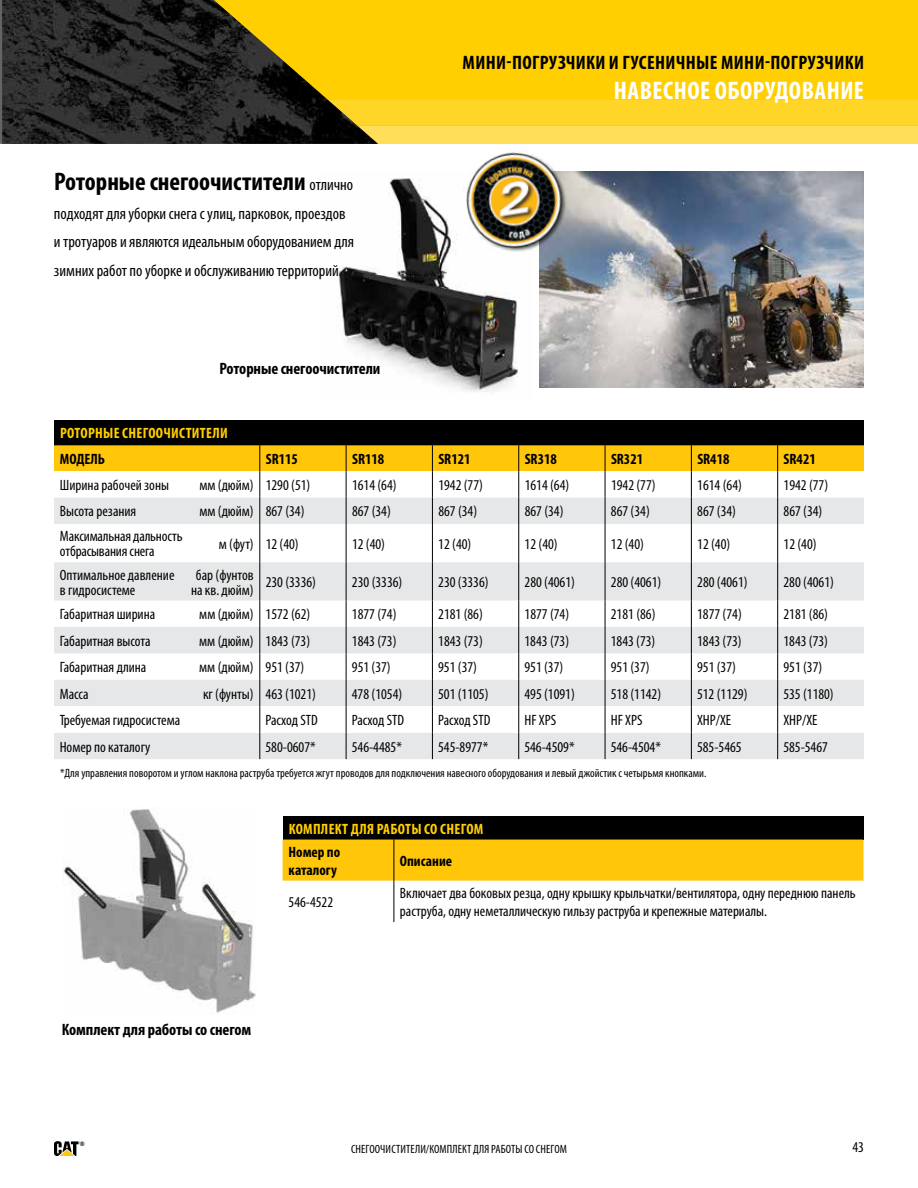
<style>
.page{position:relative;width:918px;height:1188px;background:#fff}
.page>*{position:absolute;margin:0;border:0;box-sizing:border-box;transform-origin:0 0}
.t1{font:700 condensed 25.5px "Myriad Pro";color:#000}
.t2{font:700 condensed 25.5px "Myriad Pro";letter-spacing:.02em;color:#fff}
.t3{font:700 condensed 19.5px "Myriad Pro";letter-spacing:.02em;color:#000}
.t4{font:condensed 16.5px/28.5px "Myriad Pro";color:#000}
.t5{font:700 condensed 16.5px "Myriad Pro";letter-spacing:-.005em;color:#000}
.t6{font:condensed 15px/15px "Myriad Pro";color:#000}
.t7{font:700 condensed 15px/18px "Myriad Pro";color:#000}
.t8{font:700 condensed 15px "Myriad Pro";letter-spacing:.02em;color:#ffcf01}
.t9{font:condensed 12px "Myriad Pro";color:#000}
.t10{font:700 condensed 6px "Univers LT Std";color:#000}
.s1{font-weight:400;font-size:16.5px}
</style>
<div class="page">
<div style="left:14px;top:0;width:904px;height:99px;background:#ffcf01"></div>
<div style="left:14px;top:99px;width:904px;height:26px;background:#ffd627"></div>
<div style="left:14px;top:125px;width:904px;height:19px;background:#ffdf5a"></div>
<img style="left:2px;top:0;width:376px;height:144px">
<svg style="left:54px;top:1141px;width:25px;height:15px"></svg>
<img style="left:63px;top:809px;width:193px;height:204px">
<div style="left:54px;top:420px;width:810px;height:25px;background:#000"></div>
<svg style="left:54px;top:524px;width:810px;height:77px"></svg>
<hr style="left:259px;top:524px;width:1px;height:38px;background:#000">
<hr style="left:346px;top:524px;width:1px;height:38px;background:#000">
<hr style="left:432px;top:524px;width:1px;height:38px;background:#000">
<hr style="left:518px;top:524px;width:1px;height:38px;background:#000">
<hr style="left:605px;top:524px;width:1px;height:38px;background:#000">
<hr style="left:259px;top:562px;width:1px;height:39px;background:#000">
<hr style="left:346px;top:562px;width:1px;height:39px;background:#000">
<hr style="left:432px;top:562px;width:1px;height:39px;background:#000">
<hr style="left:518px;top:562px;width:1px;height:39px;background:#000">
<hr style="left:605px;top:562px;width:1px;height:39px;background:#000">
<hr style="left:691px;top:524px;width:1px;height:38px;background:#000">
<hr style="left:777px;top:524px;width:1px;height:38px;background:#000">
<hr style="left:691px;top:562px;width:1px;height:39px;background:#000">
<hr style="left:777px;top:562px;width:1px;height:39px;background:#000">
<svg style="left:54px;top:601px;width:810px;height:158px"></svg>
<svg style="left:54px;top:445px;width:810px;height:79px"></svg>
<img style="left:338px;top:178px;width:180px;height:215px">
<svg style="left:283px;top:816px;width:581px;height:106px"></svg>
<hr style="left:394px;top:840px;width:1px;height:41px;background:#000">
<hr style="left:394px;top:881px;width:1px;height:41px;background:#000">
<img style="left:539px;top:172px;width:324px;height:216px">
<img style="left:456px;top:152px;width:122px;height:114px">
<h1 class="t1" style="left:54px;top:168px;width:301px">Роторные снегоочистители <span class="s1">отлично</span></h1>
<p class="t4" style="left:54px;top:199px;width:302px">подходят для уборки снега с улиц, парковок, проездов и тротуаров и являются идеальным оборудованием для зимних работ по уборке и обслуживанию территорий.</p>
<p class="t5" style="left:220px;top:360px;width:162px">Роторные снегоочистители</p>
<h2 class="t3" style="left:463px;top:51px;width:403px">МИНИ-ПОГРУЗЧИКИ И ГУСЕНИЧНЫЕ МИНИ-ПОГРУЗЧИКИ</h2>
<h1 class="t2" style="left:614px;top:77px;width:252px">НАВЕСНОЕ ОБОРУДОВАНИЕ</h1>
<p class="t8" style="left:60px;top:425px;width:169px">РОТОРНЫЕ СНЕГООЧИСТИТЕЛИ</p>
<p class="t7" style="left:60px;top:450px;width:47px">МОДЕЛЬ</p>
<p class="t7" style="left:266px;top:450px;width:34px">SR115</p>
<p class="t7" style="left:352px;top:450px;width:34px">SR118</p>
<p class="t7" style="left:438px;top:450px;width:34px">SR121</p>
<p class="t7" style="left:525px;top:450px;width:34px">SR318</p>
<p class="t7" style="left:611px;top:450px;width:34px">SR321</p>
<p class="t7" style="left:697px;top:450px;width:34px">SR418</p>
<p class="t7" style="left:784px;top:450px;width:34px">SR421</p>
<p class="t6" style="left:60px;top:478px;width:111px">Ширина рабочей зоны</p>
<p class="t6" style="left:199px;top:478px;width:112px">мм (дюйм) 1290 (51)</p>
<p class="t6" style="left:352px;top:478px;width:46px">1614 (64)</p>
<p class="t6" style="left:438px;top:478px;width:46px">1942 (77)</p>
<p class="t6" style="left:525px;top:478px;width:46px">1614 (64)</p>
<p class="t6" style="left:611px;top:478px;width:46px">1942 (77)</p>
<p class="t6" style="left:697px;top:478px;width:46px">1614 (64)</p>
<p class="t6" style="left:784px;top:478px;width:46px">1942 (77)</p>
<p class="t6" style="left:60px;top:504px;width:78px">Высота резания</p>
<p class="t6" style="left:199px;top:504px;width:107px">мм (дюйм) 867 (34)</p>
<p class="t6" style="left:352px;top:504px;width:40px">867 (34)</p>
<p class="t6" style="left:438px;top:504px;width:40px">867 (34)</p>
<p class="t6" style="left:525px;top:504px;width:40px">867 (34)</p>
<p class="t6" style="left:611px;top:504px;width:40px">867 (34)</p>
<p class="t6" style="left:697px;top:504px;width:40px">867 (34)</p>
<p class="t6" style="left:784px;top:504px;width:40px">867 (34)</p>
<p class="t6" style="left:60px;top:529px;width:124px">Максимальная дальность отбрасывания снега</p>
<p class="t6" style="left:219px;top:537px;width:81px">м (фут) 12 (40)</p>
<p class="t6" style="left:352px;top:537px;width:35px">12 (40)</p>
<p class="t6" style="left:438px;top:537px;width:35px">12 (40)</p>
<p class="t6" style="left:525px;top:537px;width:35px">12 (40)</p>
<p class="t6" style="left:611px;top:537px;width:35px">12 (40)</p>
<p class="t6" style="left:697px;top:537px;width:35px">12 (40)</p>
<p class="t6" style="left:784px;top:537px;width:35px">12 (40)</p>
<p class="t6" style="left:60px;top:567px;width:116px">Оптимальное давление в гидросистеме</p>
<p class="t6" style="left:191px;top:567px;width:64px;text-align:center">бар (фунтов на кв. дюйм)</p>
<p class="t6" style="left:266px;top:575px;width:52px">230 (3336)</p>
<p class="t6" style="left:352px;top:575px;width:52px">230 (3336)</p>
<p class="t6" style="left:438px;top:575px;width:52px">230 (3336)</p>
<p class="t6" style="left:525px;top:575px;width:52px">280 (4061)</p>
<p class="t6" style="left:611px;top:575px;width:52px">280 (4061)</p>
<p class="t6" style="left:697px;top:575px;width:52px">280 (4061)</p>
<p class="t6" style="left:784px;top:575px;width:52px">280 (4061)</p>
<p class="t6" style="left:60px;top:607px;width:97px">Габаритная ширина</p>
<p class="t6" style="left:199px;top:607px;width:112px">мм (дюйм) 1572 (62)</p>
<p class="t6" style="left:352px;top:607px;width:46px">1877 (74)</p>
<p class="t6" style="left:438px;top:607px;width:46px">2181 (86)</p>
<p class="t6" style="left:525px;top:607px;width:46px">1877 (74)</p>
<p class="t6" style="left:611px;top:607px;width:46px">2181 (86)</p>
<p class="t6" style="left:697px;top:607px;width:46px">1877 (74)</p>
<p class="t6" style="left:784px;top:607px;width:46px">2181 (86)</p>
<p class="t6" style="left:60px;top:634px;width:92px">Габаритная высота</p>
<p class="t6" style="left:199px;top:634px;width:112px">мм (дюйм) 1843 (73)</p>
<p class="t6" style="left:352px;top:634px;width:46px">1843 (73)</p>
<p class="t6" style="left:438px;top:634px;width:46px">1843 (73)</p>
<p class="t6" style="left:525px;top:634px;width:46px">1843 (73)</p>
<p class="t6" style="left:611px;top:634px;width:46px">1843 (73)</p>
<p class="t6" style="left:697px;top:634px;width:46px">1843 (73)</p>
<p class="t6" style="left:783px;top:634px;width:46px">1843 (73)</p>
<p class="t6" style="left:60px;top:660px;width:88px">Габаритная длина</p>
<p class="t6" style="left:199px;top:660px;width:107px">мм (дюйм) 951 (37)</p>
<p class="t6" style="left:352px;top:660px;width:40px">951 (37)</p>
<p class="t6" style="left:438px;top:660px;width:40px">951 (37)</p>
<p class="t6" style="left:525px;top:660px;width:40px">951 (37)</p>
<p class="t6" style="left:611px;top:660px;width:40px">951 (37)</p>
<p class="t6" style="left:697px;top:660px;width:40px">951 (37)</p>
<p class="t6" style="left:783px;top:660px;width:40px">951 (37)</p>
<p class="t6" style="left:60px;top:687px;width:30px">Масса</p>
<p class="t6" style="left:203px;top:687px;width:114px">кг (фунты) 463 (1021)</p>
<p class="t6" style="left:352px;top:687px;width:52px">478 (1054)</p>
<p class="t6" style="left:438px;top:687px;width:52px">501 (1105)</p>
<p class="t6" style="left:524px;top:687px;width:52px">495 (1091)</p>
<p class="t6" style="left:611px;top:687px;width:52px">518 (1142)</p>
<p class="t6" style="left:697px;top:687px;width:52px">512 (1129)</p>
<p class="t6" style="left:783px;top:687px;width:52px">535 (1180)</p>
<p class="t6" style="left:60px;top:713px;width:122px">Требуемая гидросистема</p>
<p class="t6" style="left:266px;top:713px;width:54px">Расход STD</p>
<p class="t6" style="left:352px;top:713px;width:54px">Расход STD</p>
<p class="t6" style="left:438px;top:713px;width:54px">Расход STD</p>
<p class="t6" style="left:524px;top:713px;width:33px">HF XPS</p>
<p class="t6" style="left:611px;top:713px;width:33px">HF XPS</p>
<p class="t6" style="left:697px;top:713px;width:36px">XHP/XE</p>
<p class="t6" style="left:783px;top:713px;width:36px">XHP/XE</p>
<p class="t6" style="left:60px;top:739px;width:92px">Номер по каталогу</p>
<p class="t6" style="left:266px;top:739px;width:52px">580-0607*</p>
<p class="t6" style="left:352px;top:739px;width:52px">546-4485*</p>
<p class="t6" style="left:438px;top:739px;width:52px">545-8977*</p>
<p class="t6" style="left:524px;top:739px;width:52px">546-4509*</p>
<p class="t6" style="left:611px;top:739px;width:52px">546-4504*</p>
<p class="t6" style="left:697px;top:739px;width:46px">585-5465</p>
<p class="t6" style="left:783px;top:739px;width:46px">585-5467</p>
<p class="t9" style="left:60px;top:766px;width:647px">*Для управления поворотом и углом наклона раструба требуется жгут проводов для подключения навесного оборудования и левый джойстик с четырьмя кнопками.</p>
<p class="t8" style="left:289px;top:820px;width:196px">КОМПЛЕКТ ДЛЯ РАБОТЫ СО СНЕГОМ</p>
<p class="t7" style="left:289px;top:843px;width:53px">Номер по каталогу</p>
<p class="t7" style="left:400px;top:852px;width:54px">Описание</p>
<p class="t6" style="left:289px;top:895px;width:46px">546-4522</p>
<p class="t6" style="left:400px;top:884px;width:457px;line-height:18px">Включает два боковых резца, одну крышку крыльчатки/вентилятора, одну переднюю панель раструба, одну неметаллическую гильзу раструба и крепежные материалы.</p>
<p class="t5" style="left:62px;top:1020px;width:191px">Комплект для работы со снегом</p>
<p class="t10" style="left:80px;top:1140px;width:6px">®</p>
<p class="t9" style="left:351px;top:1142px;width:217px">СНЕГООЧИСТИТЕЛИ/КОМПЛЕКТ ДЛЯ РАБОТЫ СО СНЕГОМ</p>
<p class="t6" style="left:852px;top:1140px;width:13px">43</p>
</div>
